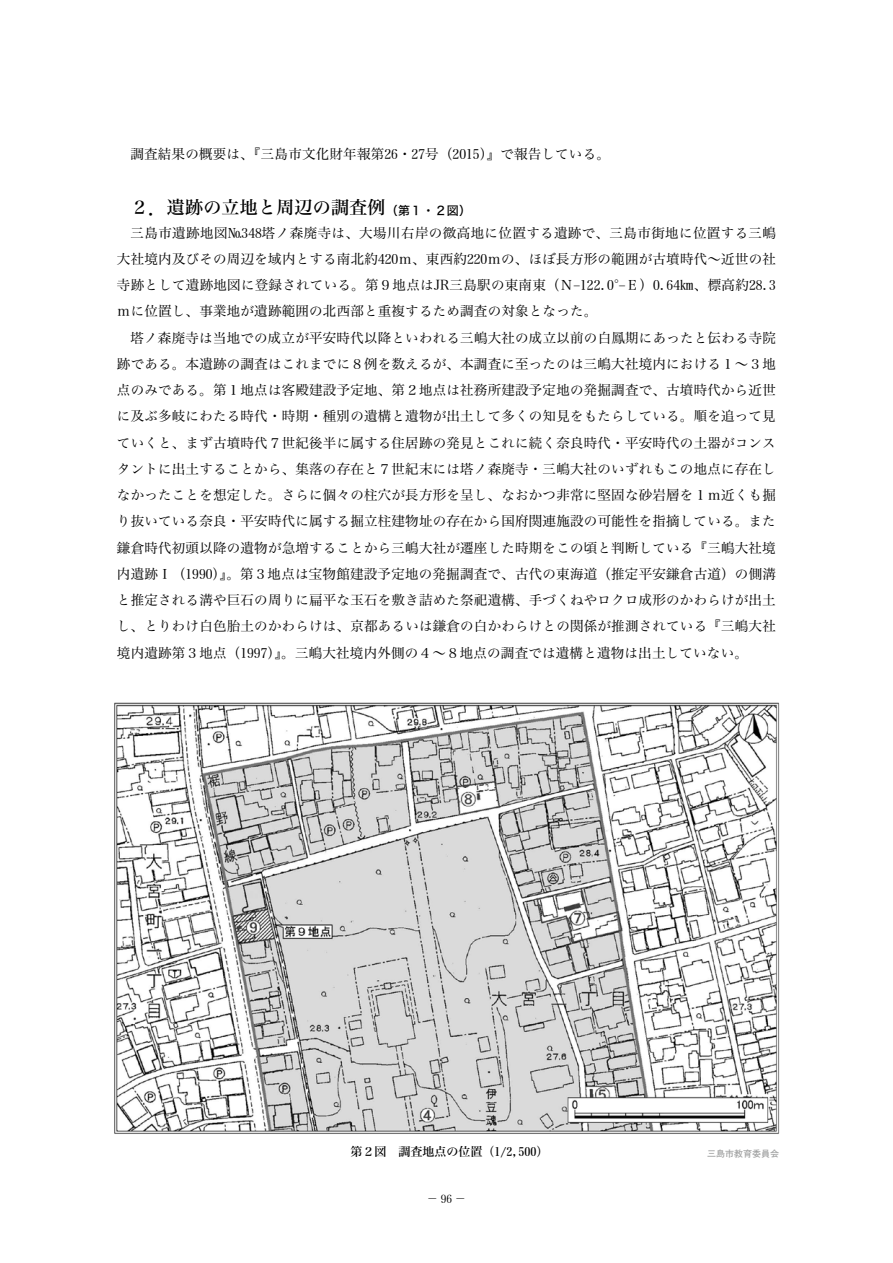
<style>
.page{position:relative;width:893px;height:1263px;background:#fff}
.page>*{position:absolute;margin:0;border:0;box-sizing:border-box;transform-origin:0 0}
.t1{font:18px "Hira Min Std W5";letter-spacing:.015em;color:#000}
.t2{font:13.5px/26.2px "Hira Min Std W3";letter-spacing:.015em;color:#000;text-align:justify}
.t3{font:12px "Hira Min Std W5";color:#000}
.t4{font:11.25px "Hira Min Std W3";color:#000}
.t5{font:700 9px "Futo Go B101 Pr 6";color:#9fa0a0}
.s1{font-family:"Hira Kaku Std W5";font-size:12px}
</style>
<div class="page">
<img style="left:114px;top:702px;width:666px;height:432px">
<p class="t2" style="left:130px;top:140px;width:481px">調査結果の概要は、『三島市文化財年報第26・27号（2015）』で報告している。</p>
<h1 class="t1" style="left:130px;top:194px;width:342px">２．遺跡の立地と周辺の調査例<span class="s1">（第１・２図）</span></h1>
<p class="t2" style="left:117px;top:219px;width:661px;text-indent:14px">三島市遺跡地図№348塔ノ森廃寺は、大場川右岸の微高地に位置する遺跡で、三島市街地に位置する三嶋大社境内及びその周辺を域内とする南北約420ｍ、東西約220ｍの、ほぼ長方形の範囲が古墳時代～近世の社寺跡として遺跡地図に登録されている。第９地点はJR三島駅の東南東（Ｎ-122.0°-Ｅ）0.64㎞、標高約28.3ｍに位置し、事業地が遺跡範囲の北西部と重複するため調査の対象となった。</p>
<p class="t2" style="left:117px;top:324px;width:661px;text-indent:14px">塔ノ森廃寺は当地での成立が平安時代以降といわれる三嶋大社の成立以前の白鳳期にあったと伝わる寺院跡である。本遺跡の調査はこれまでに８例を数えるが、本調査に至ったのは三嶋大社境内における１～３地点のみである。第１地点は客殿建設予定地、第２地点は社務所建設予定地の発掘調査で、古墳時代から近世に及ぶ多岐にわたる時代・時期・種別の遺構と遺物が出土して多くの知見をもたらしている。順を追って見ていくと、まず古墳時代７世紀後半に属する住居跡の発見とこれに続く奈良時代・平安時代の土器がコンスタントに出土することから、集落の存在と７世紀末には塔ノ森廃寺・三嶋大社のいずれもこの地点に存在しなかったことを想定した。さらに個々の柱穴が長方形を呈し、なおかつ非常に堅固な砂岩層を１ｍ近くも掘り抜いている奈良・平安時代に属する掘立柱建物址の存在から国府関連施設の可能性を指摘している。また鎌倉時代初頭以降の遺物が急増することから三嶋大社が遷座した時期をこの頃と判断している『三嶋大社境内遺跡Ⅰ（1990）』。第３地点は宝物館建設予定地の発掘調査で、古代の東海道（推定平安鎌倉古道）の側溝と推定される溝や巨石の周りに扁平な玉石を敷き詰めた祭祀遺構、手づくねやロクロ成形のかわらけが出土し、とりわけ白色胎土のかわらけは、京都あるいは鎌倉の白かわらけとの関係が推測されている『三嶋大社境内遺跡第３地点（1997）』。三嶋大社境内外側の４～８地点の調査では遺構と遺物は出土していない。</p>
<p class="t3" style="left:350px;top:1143px;width:200px">第２図　調査地点の位置（1/2,500）</p>
<p class="t4" style="left:427px;top:1191px;width:41px">－96－</p>
<p class="t5" style="left:707px;top:1147px;width:73px">三島市教育委員会</p>
</div>
